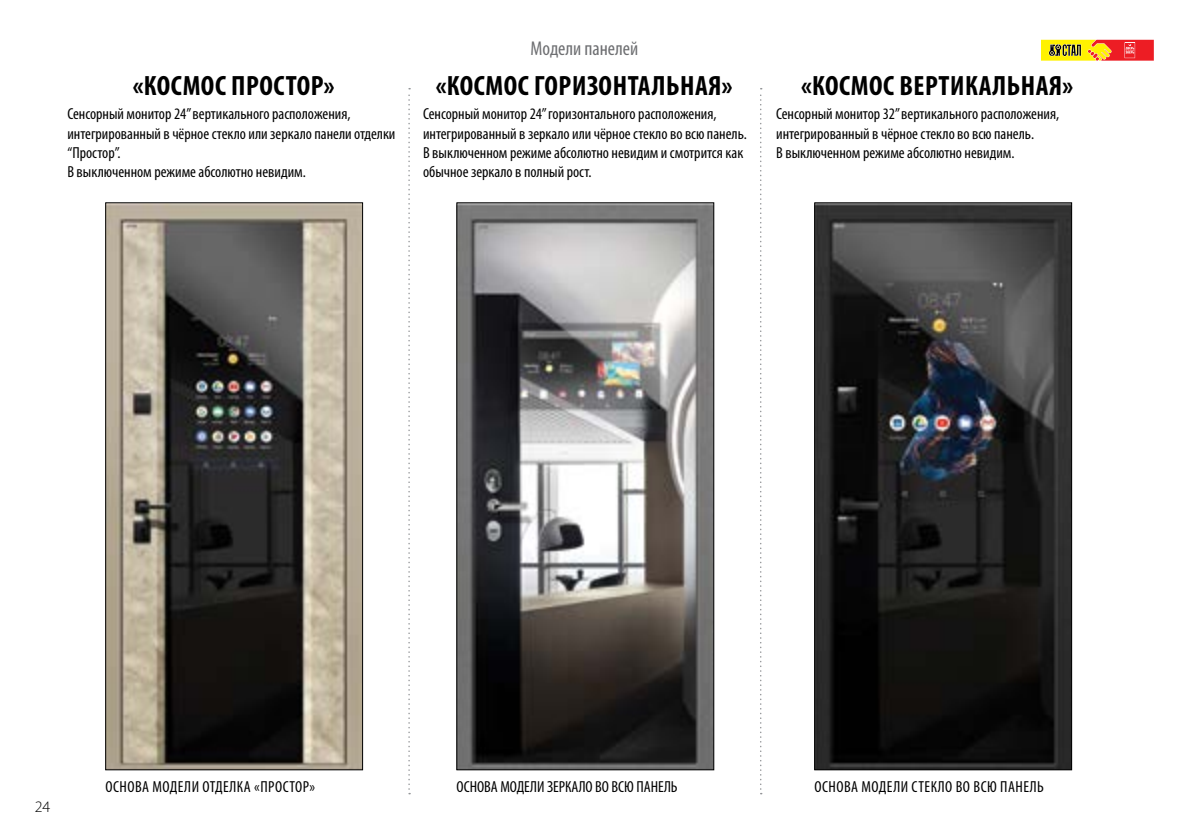
<style>
.page{position:relative;width:1191px;height:840px;background:#fff}
.page>*{position:absolute;margin:0;border:0;box-sizing:border-box;transform-origin:0 0}
.t1{font:700 condensed 28px "Myriad Pro";letter-spacing:.02em;color:#000}
.t2{font:condensed 20px "Myriad Pro";color:#6d6e71}
.t3{font:condensed 16px/19.2px "Myriad Pro";color:#000}
.t4{font:condensed 16px "Myriad Pro";letter-spacing:.03em;color:#000}
.t5{font:300 16px "Myriad Pro";color:#000}
</style>
<div class="page">
<svg style="left:1041px;top:40px;width:112px;height:21px"></svg>
<img style="left:107px;top:204px;width:254px;height:563px">
<div style="left:105px;top:202px;width:258px;height:567px;border:1px solid #000"></div>
<img style="left:816px;top:204px;width:253px;height:563px">
<div style="left:814px;top:202px;width:257px;height:567px;border:1px solid #000"></div>
<img style="left:458px;top:204px;width:254px;height:563px">
<div style="left:456px;top:202px;width:258px;height:567px;border:1px solid #000"></div>
<svg style="left:408px;top:88px;width:2px;height:705px"></svg>
<svg style="left:760px;top:88px;width:1px;height:702px"></svg>
<p class="t2" style="left:530px;top:36px;width:109px">Модели панелей</p>
<h1 class="t1" style="left:133px;top:68px;width:203px">«КОСМОС ПРОСТОР»</h1>
<h1 class="t1" style="left:436px;top:68px;width:298px">«КОСМОС ГОРИЗОНТАЛЬНАЯ»</h1>
<h1 class="t1" style="left:801px;top:68px;width:273px">«КОСМОС ВЕРТИКАЛЬНАЯ»</h1>
<p class="t3" style="left:67px;top:104px;width:329px">Сенсорный монитор 24” вертикального расположения, интегрированный в чёрное стекло или зеркало панели отделки “Простор”.<br>В выключенном режиме абсолютно невидим.</p>
<p class="t3" style="left:423px;top:104px;width:324px">Сенсорный монитор 24” горизонтального расположения, интегрированный в зеркало или чёрное стекло во всю панель.<br>В выключенном режиме абсолютно невидим и смотрится как обычное зеркало в полный рост.</p>
<p class="t3" style="left:776px;top:104px;width:284px">Сенсорный монитор 32” вертикального расположения, интегрированный в чёрное стекло во всю панель.<br>В выключенном режиме абсолютно невидим.</p>
<p class="t5" style="left:35px;top:796px;width:17px">24</p>
<p class="t4" style="left:105px;top:777px;width:211px">ОСНОВА МОДЕЛИ ОТДЕЛКА «ПРОСТОР»</p>
<p class="t3" style="left:456px;top:776px;width:222px">ОСНОВА МОДЕЛИ ЗЕРКАЛО ВО ВСЮ ПАНЕЛЬ</p>
<p class="t4" style="left:814px;top:777px;width:231px">ОСНОВА МОДЕЛИ СТЕКЛО ВО ВСЮ ПАНЕЛЬ</p>
</div>
